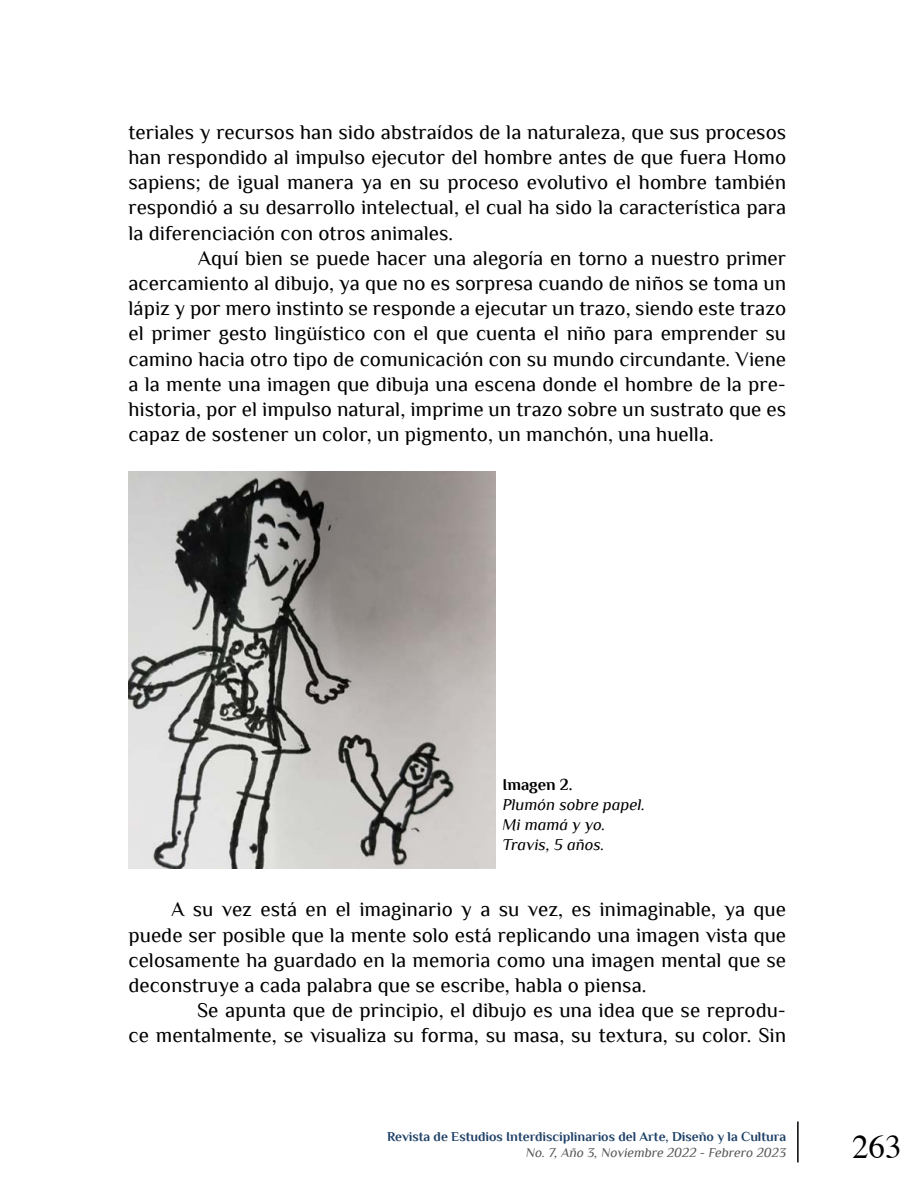
<style>
.page{position:relative;width:918px;height:1188px;background:#fff}
.page>*{position:absolute;margin:0;border:0;box-sizing:border-box;transform-origin:0 0}
.t1{font:33px "Times";color:#000}
.t2{font:21px/25.2px "Philosopher";color:#000;text-align:justify}
.t3{font:italic 16.5px/19.8px "Philosopher";color:#000}
.t4{font:700 16.5px "Philosopher";color:#000}
.t5{font:700 13.5px "Philosopher";color:#1e4066}
.t6{font:italic 13.5px "Philosopher";color:#575756}
</style>
<div class="page">
<hr style="left:797px;top:1121px;width:2px;height:41px;background:#000">
<img style="left:129px;top:471px;width:366px;height:397px">
<p class="t2" style="left:129px;top:119px;width:659px">teriales y recursos han sido abstraídos de la naturaleza, que sus procesos han respondido al impulso ejecutor del hombre antes de que fuera Homo sapiens; de igual manera ya en su proceso evolutivo el hombre también respondió a su desarrollo intelectual, el cual ha sido la característica para la diferenciación con otros animales.</p>
<p class="t2" style="left:129px;top:245px;width:659px;text-indent:69px">Aquí bien se puede hacer una alegoría en torno a nuestro primer acercamiento al dibujo, ya que no es sorpresa cuando de niños se toma un lápiz y por mero instinto se responde a ejecutar un trazo, siendo este trazo el primer gesto lingüístico con el que cuenta el niño para emprender su camino hacia otro tipo de comunicación con su mundo circundante. Viene a la mente una imagen que dibuja una escena donde el hombre de la pre&shy;historia, por el impulso natural, imprime un trazo sobre un sustrato que es capaz de sostener un color, un pigmento, un manchón, una huella.</p>
<p class="t4" style="left:502px;top:776px;width:72px">Imagen 2.</p>
<p class="t3" style="left:502px;top:795px;width:144px">Plumón sobre papel.<br>Mi mamá y yo.<br>Travis, 5 años.</p>
<p class="t2" style="left:129px;top:897px;width:659px;text-indent:43px">A su vez está en el imaginario y a su vez, es inimaginable, ya que puede ser posible que la mente solo está replicando una imagen vista que celosamente ha guardado en la memoria como una imagen mental que se deconstruye a cada palabra que se escribe, habla o piensa.</p>
<p class="t2" style="left:129px;top:998px;width:659px;text-align:right">Se apunta que de principio, el dibujo es una idea que se reprodu-<br>ce mentalmente, se visualiza su forma, su masa, su textura, su color. Sin</p>
<p class="t5" style="left:387px;top:1129px;width:401px">Revista de Estudios Interdisciplinarios del Arte, Diseño y la Cultura</p>
<p class="t6" style="left:526px;top:1145px;width:262px">No. 7, Año 3, Noviembre 2022 - Febrero 2023</p>
<h1 class="t1" style="left:852px;top:1116px;width:51px">263</h1>
</div>
